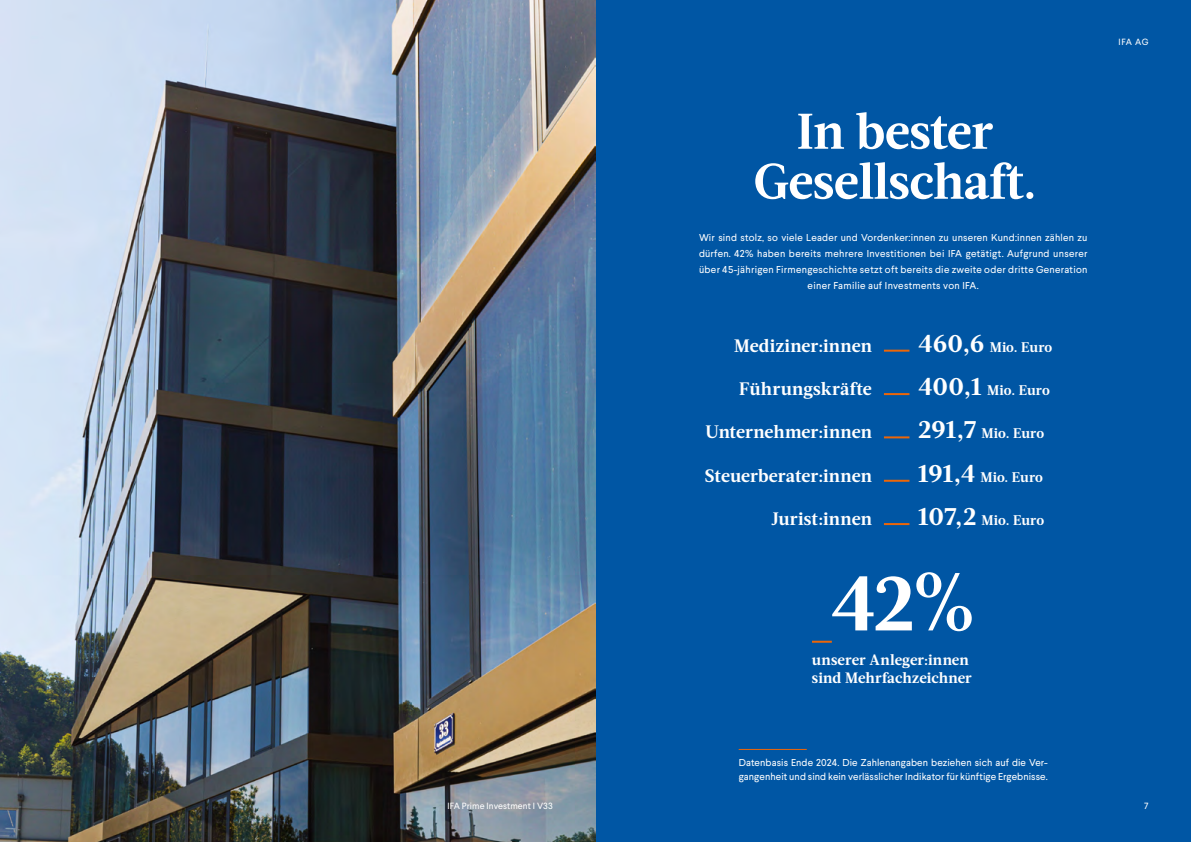
<style>
.page{position:relative;width:1191px;height:842px;background:#0056a4}
.page>*{position:absolute;margin:0;border:0;box-sizing:border-box;transform-origin:0 0}
.t1{font:700 82px "Acta";color:#fff}
.t2{font:700 50px/50px "Acta";letter-spacing:-.01em;color:#fff;text-align:center}
.t3{font:700 18px "Acta";color:#fff}
.t4{font:700 15px/18px "Acta";color:#fff}
.t5{font:700 14px "Acta";color:#fff}
.t6{font:10px/16px "Larsseit";letter-spacing:.02em;color:#fff}
.t7{font:9px "Larsseit";letter-spacing:.01em;color:#fff}
.s1{font-size:26px}
</style>
<div class="page">
<hr style="left:738px;top:749px;width:68px;height:1px;background:#ec6608">
<hr style="left:884px;top:350px;width:25px;height:2px;background:#ec6608">
<hr style="left:884px;top:393px;width:25px;height:2px;background:#ec6608">
<hr style="left:884px;top:436px;width:25px;height:2px;background:#ec6608">
<hr style="left:884px;top:480px;width:25px;height:2px;background:#ec6608">
<hr style="left:884px;top:523px;width:25px;height:2px;background:#ec6608">
<hr style="left:812px;top:641px;width:20px;height:2px;background:#ec6608">
<img style="left:0;top:0;width:595px;height:842px">
<h2 class="t2" style="left:753px;top:107px;width:285px">In bester<br>Gesellschaft.</h2>
<p class="t6" style="left:699px;top:230px;width:390px;text-align:center">Wir sind stolz, so viele Leader und Vordenker:innen zu unseren Kund:innen zählen zu dürfen. 42% haben bereits mehrere Investitionen bei IFA getätigt. Aufgrund unserer über 45-jährigen Firmengeschichte setzt oft bereits die zweite oder dritte Generation einer Familie auf Investments von IFA.</p>
<h3 class="t3" style="left:734px;top:335px;width:139px">Mediziner:innen</h3>
<h3 class="t5" style="left:918px;top:339px;width:136px"><span class="s1">460,6</span> Mio. Euro</h3>
<h3 class="t3" style="left:739px;top:378px;width:134px">Führungskräfte</h3>
<h3 class="t5" style="left:918px;top:382px;width:133px"><span class="s1">400,1</span> Mio. Euro</h3>
<h3 class="t3" style="left:705px;top:421px;width:168px">Unternehmer:innen</h3>
<h3 class="t5" style="left:918px;top:425px;width:128px"><span class="s1">291,7</span> Mio. Euro</h3>
<h3 class="t3" style="left:705px;top:465px;width:169px">Steuerberater:innen</h3>
<h3 class="t5" style="left:918px;top:468px;width:127px"><span class="s1">191,4</span> Mio. Euro</h3>
<h3 class="t3" style="left:771px;top:508px;width:102px">Jurist:innen</h3>
<h3 class="t5" style="left:918px;top:512px;width:128px"><span class="s1">107,2</span> Mio. Euro</h3>
<h1 class="t1" style="left:830px;top:553px;width:147px">42%</h1>
<h3 class="t4" style="left:812px;top:651px;width:161px">unserer Anleger:innen sind Mehrfachzeichner</h3>
<p class="t6" style="left:738px;top:755px;width:310px;line-height:14px">Datenbasis Ende 2024. Die Zahlenangaben beziehen sich auf die Ver&shy;gangenheit und sind kein verlässlicher Indikator für künftige Ergebnisse.</p>
<p class="t7" style="left:1118px;top:36px;width:32px">IFA AG</p>
<p class="t7" style="left:447px;top:800px;width:107px">IFA Prime Investment I V33</p>
<p class="t7" style="left:1144px;top:800px;width:6px">7</p>
</div>
